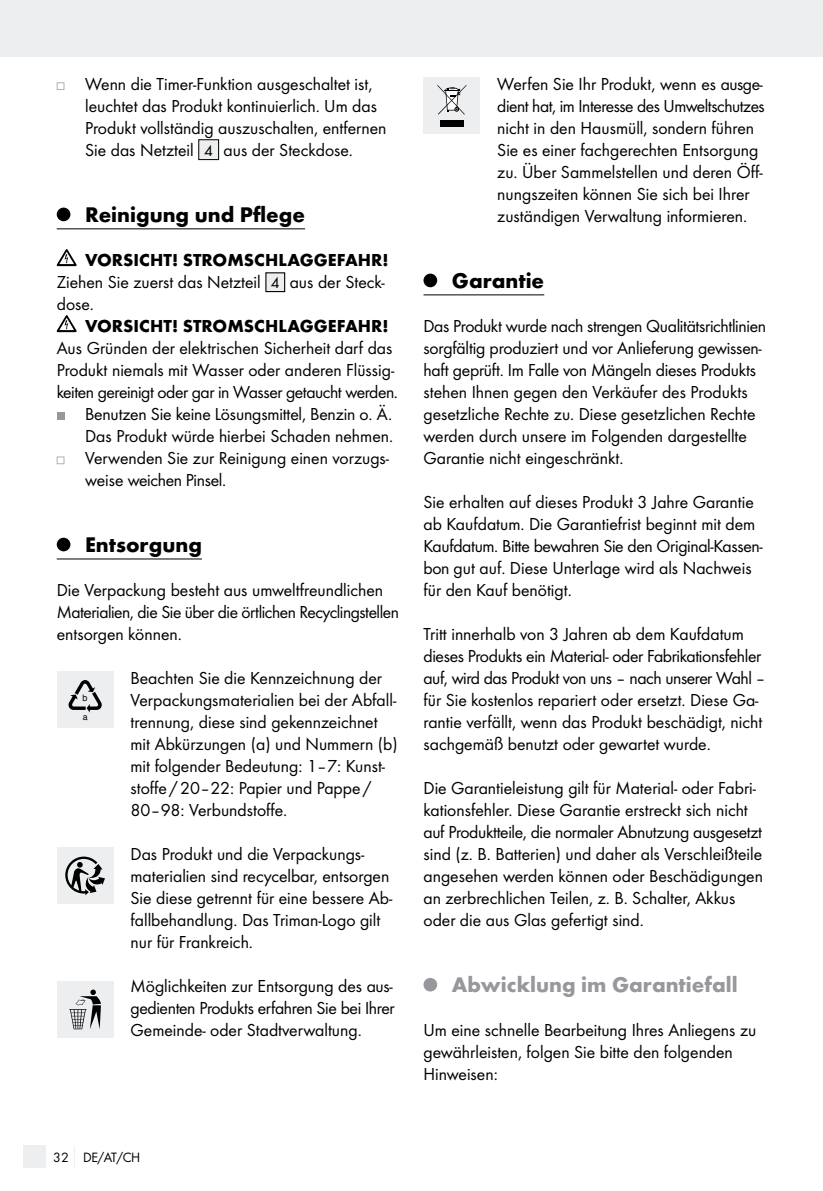
<style>
.page{position:relative;width:823px;height:1191px;background:#fff}
.page>*{position:absolute;margin:0;border:0;box-sizing:border-box;transform-origin:0 0}
.t1{font:700 22px "Futura";color:#000}
.t2{font:700 22px "Futura";color:#97979c}
.t3{font:18px/22px "Futura Boo";color:#000}
.t4{font:700 18px "Futura";color:#000}
.t5{font:18px "Futura Boo";letter-spacing:-.025em;color:#000}
.t6{font:18px "Futura Boo";letter-spacing:-.02em;color:#000}
.t7{font:14px "Futura Boo";letter-spacing:-.03em;color:#000}
.t8{font:9px "Helvetica";color:#000}
.t9{font:8.8px "Helvetica";color:#000}
.s1{font-size:16px}
</style>
<div class="page">
<div style="left:0;top:0;width:822px;height:57px;background:#eceeef"></div>
<div style="left:23px;top:1145px;width:22px;height:23px;background:#eceeef"></div>
<svg style="left:74px;top:1146px;width:1px;height:22px"></svg>
<hr style="left:57px;top:228px;width:248px;height:1px;background:#000">
<hr style="left:57px;top:558px;width:145px;height:1px;background:#000">
<svg style="left:57px;top:82px;width:7px;height:8px"></svg>
<div style="left:199px;top:140px;width:19px;height:20px;background:#eceeef"></div>
<div style="left:198px;top:139px;width:21px;height:21px;border:1px solid #000"></div>
<div style="left:57px;top:208px;width:13px;height:13px;background:#000;border-radius:50%"></div>
<svg style="left:57px;top:249px;width:20px;height:17px"></svg>
<div style="left:266px;top:273px;width:18px;height:18px;background:#eceeef"></div>
<div style="left:265px;top:272px;width:20px;height:20px;border:1px solid #000"></div>
<svg style="left:57px;top:315px;width:20px;height:17px"></svg>
<div style="left:57px;top:412px;width:7px;height:8px;background:#97979c"></div>
<svg style="left:57px;top:456px;width:7px;height:8px"></svg>
<div style="left:57px;top:538px;width:13px;height:13px;background:#000;border-radius:50%"></div>
<div style="left:57px;top:671px;width:56px;height:57px;background:#eceeef"></div>
<svg style="left:68px;top:680px;width:34px;height:32px"></svg>
<div style="left:57px;top:847px;width:56px;height:57px;background:#eceeef"></div>
<svg style="left:65px;top:856px;width:40px;height:39px"></svg>
<div style="left:57px;top:981px;width:56px;height:56px;background:#eceeef"></div>
<svg style="left:69px;top:989px;width:32px;height:40px"></svg>
<hr style="left:423px;top:294px;width:121px;height:1px;background:#000">
<div style="left:423px;top:77px;width:57px;height:57px;background:#eceeef"></div>
<div style="left:439px;top:121px;width:24px;height:6px;background:#000"></div>
<svg style="left:437px;top:85px;width:29px;height:30px"></svg>
<div style="left:423px;top:274px;width:14px;height:13px;background:#000;border-radius:50%"></div>
<div style="left:423px;top:978px;width:14px;height:13px;background:#97979c;border-radius:50%"></div>
<p class="t3" style="left:85px;top:73px;width:303px">Wenn die Timer-Funktion ausgeschaltet ist, leuchtet das Produkt kontinuierlich. Um das Produkt vollständig auszuschalten, entfernen Sie das Netzteil <span class="s1">4</span> aus der Steckdose.</p>
<p class="t1" style="left:85px;top:201px;width:221px">Reinigung und Pflege</p>
<p class="t4" style="left:85px;top:249px;width:305px">VORSICHT! STROMSCHLAGGEFAHR!</p>
<p class="t3" style="left:57px;top:271px;width:329px">Ziehen Sie zuerst das Netzteil <span class="s1">4</span> aus der Steck&shy;dose.</p>
<p class="t4" style="left:85px;top:315px;width:305px">VORSICHT! STROMSCHLAGGEFAHR!</p>
<p class="t3" style="left:57px;top:337px;width:337px">Aus Gründen der elektrischen Sicherheit darf das</p>
<p class="t3" style="left:57px;top:359px;width:339px">Produkt niemals mit Wasser oder anderen Flüssig-</p>
<p class="t5" style="left:57px;top:381px;width:342px">keiten gereinigt oder gar in Wasser getaucht werden.</p>
<p class="t3" style="left:85px;top:403px;width:308px">Benutzen Sie keine Lösungsmittel, Benzin o. Ä.</p>
<p class="t3" style="left:85px;top:425px;width:309px">Das Produkt würde hierbei Schaden nehmen.</p>
<p class="t3" style="left:85px;top:447px;width:305px">Verwenden Sie zur Reinigung einen vorzugs-</p>
<p class="t6" style="left:85px;top:469px;width:142px">weise weichen Pinsel.</p>
<p class="t1" style="left:85px;top:531px;width:118px">Entsorgung</p>
<p class="t3" style="left:57px;top:579px;width:343px">Die Verpackung besteht aus umweltfreundlichen<br>Materialien, die Sie über die örtlichen Recyclingstellen entsorgen können.</p>
<p class="t8" style="left:83px;top:691px;width:7px">b</p>
<p class="t9" style="left:83px;top:709px;width:6px">a</p>
<p class="t3" style="left:130px;top:667px;width:268px">Beachten Sie die Kennzeichnung der Verpackungsmaterialien bei der Abfall&shy;trennung, diese sind gekennzeichnet mit Abkürzungen (a) und Nummern (b) mit folgender Bedeutung: 1–7: Kunst&shy;stoffe /20–22: Papier und Pappe / 80–98: Verbundstoffe.</p>
<p class="t3" style="left:130px;top:843px;width:263px">Das Produkt und die Verpackungs&shy;materialien sind recycelbar, entsorgen Sie diese getrennt für eine bessere Ab&shy;fallbehandlung. Das Triman-Logo gilt nur für Frankreich.</p>
<p class="t3" style="left:130px;top:975px;width:265px;text-align:justify">Möglichkeiten zur Entsorgung des aus&shy;gedienten Produkts erfahren Sie bei Ihrer Gemeinde- oder Stadtverwaltung.</p>
<p class="t3" style="left:497px;top:73px;width:269px">Werfen Sie Ihr Produkt, wenn es ausge&shy;dient hat, im Interesse des Umweltschutzes nicht in den Hausmüll, sondern führen Sie es einer fachgerechten Entsorgung zu. Über Sammelstellen und deren Öff&shy;nungszeiten können Sie sich bei Ihrer zuständigen Verwaltung informieren.</p>
<p class="t1" style="left:451px;top:267px;width:94px">Garantie</p>
<p class="t3" style="left:423px;top:315px;width:344px">Das Produkt wurde nach strengen Qualitätsrichtlinien sorgfältig produziert und vor Anlieferung gewissen&shy;haft geprüft. Im Falle von Mängeln dieses Produkts stehen Ihnen gegen den Verkäufer des Produkts gesetzliche Rechte zu. Diese gesetzlichen Rechte werden durch unsere im Folgenden dargestellte Garantie nicht eingeschränkt.</p>
<p class="t3" style="left:423px;top:491px;width:340px">Sie erhalten auf dieses Produkt 3 Jahre Garantie ab Kaufdatum. Die Garantiefrist beginnt mit dem Kaufdatum. Bitte bewahren Sie den Original-Kassen&shy;bon gut auf. Diese Unterlage wird als Nachweis für den Kauf benötigt.</p>
<p class="t3" style="left:423px;top:623px;width:343px">Tritt innerhalb von 3 Jahren ab dem Kaufdatum dieses Produkts ein Material- oder Fabrikationsfehler auf, wird das Produkt von uns – nach unserer Wahl – für Sie kostenlos repariert oder ersetzt. Diese Ga&shy;rantie verfällt, wenn das Produkt beschädigt, nicht sachgemäß benutzt oder gewartet wurde.</p>
<p class="t3" style="left:423px;top:777px;width:341px">Die Garantieleistung gilt für Material- oder Fabri&shy;kationsfehler. Diese Garantie erstreckt sich nicht auf Produktteile, die normaler Abnutzung ausgesetzt sind (z. B. Batterien) und daher als Verschleißteile angesehen werden können oder Beschädigungen an zerbrechlichen Teilen, z. B. Schalter, Akkus oder die aus Glas gefertigt sind.</p>
<p class="t2" style="left:451px;top:971px;width:287px">Abwicklung im Garantiefall</p>
<p class="t3" style="left:423px;top:1019px;width:334px">Um eine schnelle Bearbeitung Ihres Anliegens zu gewährleisten, folgen Sie bitte den folgenden<br>Hinweisen:</p>
<p class="t7" style="left:53px;top:1149px;width:88px">32 DE/AT/CH</p>
</div>
